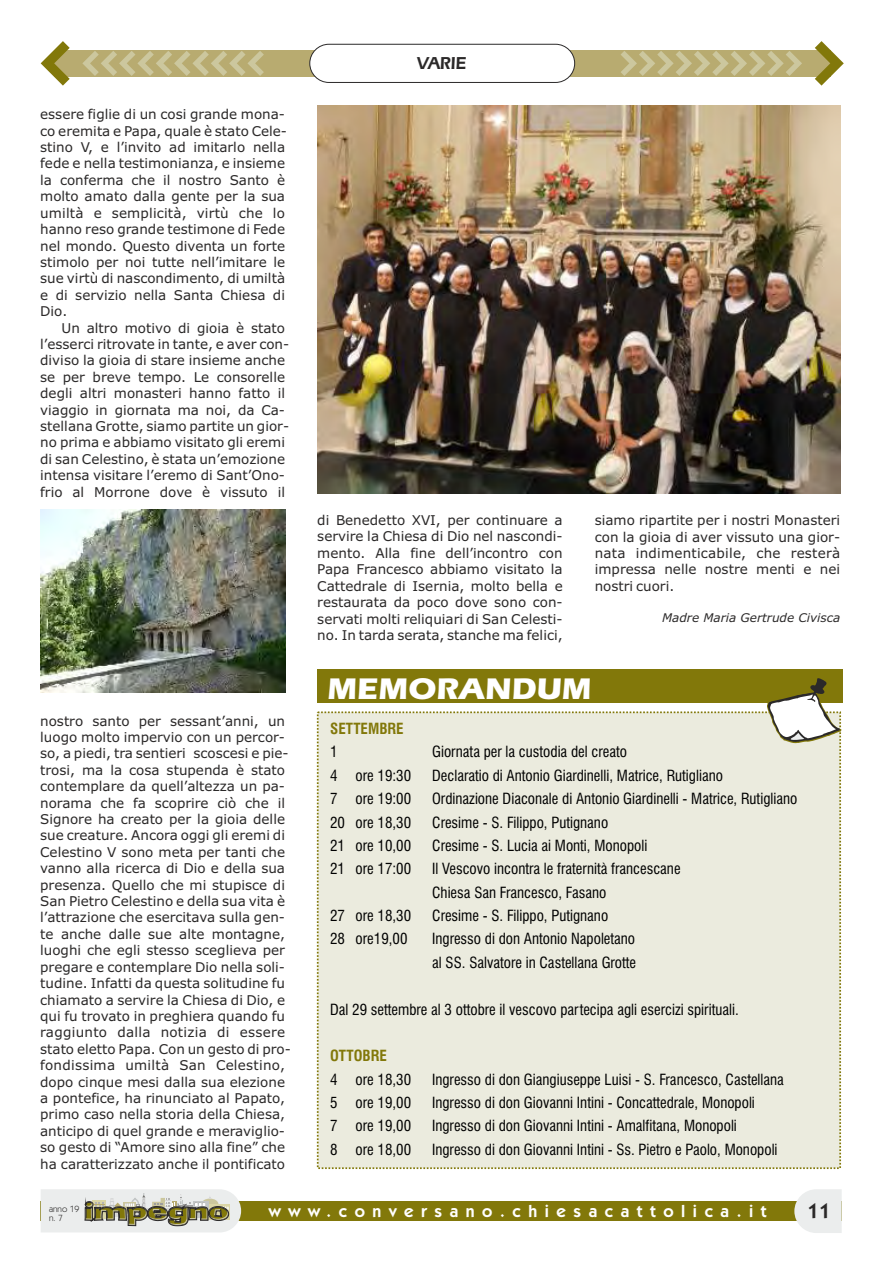
<style>
.page{position:relative;width:893px;height:1263px;background:#fff}
.page>*{position:absolute;margin:0;border:0;box-sizing:border-box;transform-origin:0 0}
.t1{font:700 30.9px "Eras ITC";color:#fff;scale:1.05 1}
.t2{font:600 21px "Kabel IT Cby BT";color:#2b2929}
.t3{font:600 18px "Eras IT Cby BT";color:#2b2929}
.t4{font:600 17.25px "Kabel IT Cby BT";letter-spacing:.44em;color:#fff}
.t5{font:condensed 15px/23.4px "Swiss 721 BT";color:#000}
.t6{font:700 condensed 15px "Swiss 721 BT";color:#82780a}
.t7{font:13.5px/16.4px "Verdana";color:#2b2929}
.t8{font:italic 12px "Verdana";color:#2b2929}
.t9{font:9px/8.9px "Kabel IT Cby BT";color:#2b2929}
</style>
<div class="page">
<div style="left:41px;top:1201px;width:801px;height:20px;background:#82780a"></div>
<svg style="left:794px;top:1189px;width:48px;height:44px"></svg>
<svg style="left:41px;top:1189px;width:200px;height:43px"></svg>
<div style="left:54px;top:50px;width:776px;height:27px;background:#b8ab70"></div>
<svg style="left:41px;top:41px;width:29px;height:45px"></svg>
<svg style="left:621px;top:51px;width:181px;height:25px"></svg>
<svg style="left:82px;top:51px;width:182px;height:25px"></svg>
<svg style="left:815px;top:41px;width:29px;height:45px"></svg>
<div style="left:309px;top:44px;width:266px;height:39px;background:#fff;border:1px solid #2b2929;border-radius:19px"></div>
<div style="left:317px;top:711px;width:524px;height:458px;background:#ebebde"></div>
<div style="left:318px;top:669px;width:525px;height:34px;background:#82780a"></div>
<svg style="left:765px;top:678px;width:76px;height:65px"></svg>
<img style="left:40px;top:509px;width:245px;height:184px">
<img style="left:317px;top:106px;width:523px;height:388px">
<p class="t7" style="left:40px;top:107px;width:248px">essere figlie di un cosi grande mona&shy;co eremita e Papa, quale è stato Cele&shy;stino V, e l’invito ad imitarlo nella fede e nella testimonianza, e insieme la conferma che il nostro Santo è molto amato dalla gente per la sua umiltà e semplicità, virtù che lo hanno reso grande testimone di Fede nel mondo. Questo diventa un forte stimolo per noi tutte nell’imitare le sue virtù di nascondimento, di umiltà e di servizio nella Santa Chiesa di Dio.</p>
<p class="t7" style="left:40px;top:321px;width:251px;text-indent:21px">Un altro motivo di gioia è stato l’esserci ritrovate in tante, e aver con&shy;diviso la gioia di stare insieme anche se per breve tempo. Le consorelle degli altri monasteri hanno fatto il viaggio in giornata ma noi, da Ca&shy;stellana Grotte, siamo partite un gior&shy;no prima e abbiamo visitato gli eremi di san Celestino, è stata un’emozione intensa visitare l’eremo di Sant’Ono&shy;frio al Morrone dove è vissuto il</p>
<p class="t7" style="left:40px;top:714px;width:252px">nostro santo per sessant’anni, un luogo molto impervio con un percor&shy;so, a piedi, tra sentieri scoscesi e pie&shy;trosi, ma la cosa stupenda è stato contemplare da quell’altezza un pa&shy;norama che fa scoprire ciò che il Signore ha creato per la gioia delle sue creature. Ancora oggi gli eremi di Celestino V sono meta per tanti che vanno alla ricerca di Dio e della sua presenza. Quello che mi stupisce di San Pietro Celestino e della sua vita è l’attrazione che esercitava sulla gen&shy;te anche dalle sue alte montagne, luoghi che egli stesso sceglieva per pregare e contemplare Dio nella soli&shy;tudine. Infatti da questa solitudine fu chiamato a servire la Chiesa di Dio, e qui fu trovato in preghiera quando fu raggiunto dalla notizia di essere stato eletto Papa. Con un gesto di pro&shy;fondissima umiltà San Celestino, dopo cinque mesi dalla sua elezione a pontefice, ha rinunciato al Papato, primo caso nella storia della Chiesa, anticipo di quel grande e meraviglio&shy;so gesto di “Amore sino alla fine” che ha caratterizzato anche il pontificato</p>
<h3 class="t3" style="left:417px;top:56px;width:51px">VARIE</h3>
<p class="t7" style="left:317px;top:513px;width:247px;text-align:justify">di Benedetto XVI, per continuare a servire la Chiesa di Dio nel nascondi&shy;mento. Alla fine dell’incontro con Papa Francesco abbiamo visitato la Cattedrale di Isernia, molto bella e restaurata da poco dove sono con&shy;servati molti reliquiari di San Celesti&shy;no. In tarda serata, stanche ma felici,</p>
<p class="t7" style="left:595px;top:513px;width:247px;text-align:justify">siamo ripartite per i nostri Monasteri con la gioia di aver vissuto una gior&shy;nata indimenticabile, che resterà impressa nelle nostre menti e nei nostri cuori.</p>
<p class="t8" style="left:662px;top:613px;width:180px">Madre Maria Gertrude Civisca</p>
<h1 class="t1" style="left:328px;top:677px;width:253px">MEMORANDUM</h1>
<p class="t6" style="left:330px;top:722px;width:75px">SETTEMBRE</p>
<p class="t5" style="left:330px;top:742px;width:9px">1</p>
<p class="t5" style="left:432px;top:742px;width:196px">Giornata per la custodia del creato</p>
<p class="t5" style="left:330px;top:765px;width:83px">4 ore 19:30</p>
<p class="t5" style="left:432px;top:765px;width:292px">Declaratio di Antonio Giardinelli, Matrice, Rutigliano</p>
<p class="t5" style="left:330px;top:788px;width:83px">7 ore 19:00</p>
<p class="t5" style="left:432px;top:788px;width:367px">Ordinazione Diaconale di Antonio Giardinelli - Matrice, Rutigliano</p>
<p class="t5" style="left:330px;top:812px;width:83px">20 ore 18,30</p>
<p class="t5" style="left:432px;top:812px;width:178px">Cresime - S. Filippo, Putignano</p>
<p class="t5" style="left:330px;top:835px;width:83px">21 ore 10,00</p>
<p class="t5" style="left:432px;top:835px;width:217px">Cresime - S. Lucia ai Monti, Monopoli</p>
<p class="t5" style="left:330px;top:859px;width:83px">21 ore 17:00</p>
<p class="t5" style="left:432px;top:859px;width:250px">Il Vescovo incontra le fraternità francescane<br>Chiesa San Francesco, Fasano</p>
<p class="t5" style="left:330px;top:905px;width:83px">27 ore 18,30</p>
<p class="t5" style="left:432px;top:905px;width:178px">Cresime - S. Filippo, Putignano</p>
<p class="t5" style="left:330px;top:929px;width:79px">28 ore19,00</p>
<p class="t5" style="left:432px;top:929px;width:206px">Ingresso di don Antonio Napoletano al SS. Salvatore in Castellana Grotte</p>
<p class="t5" style="left:330px;top:999px;width:410px">Dal 29 settembre al 3 ottobre il vescovo partecipa agli esercizi spirituali.</p>
<p class="t6" style="left:330px;top:1050px;width:58px">OTTOBRE</p>
<p class="t5" style="left:330px;top:1069px;width:83px">4 ore 18,30</p>
<p class="t5" style="left:432px;top:1069px;width:353px">Ingresso di don Giangiuseppe Luisi - S. Francesco, Castellana</p>
<p class="t5" style="left:330px;top:1092px;width:83px">5 ore 19,00</p>
<p class="t5" style="left:432px;top:1092px;width:324px">Ingresso di don Giovanni Intini - Concattedrale, Monopoli</p>
<p class="t5" style="left:330px;top:1116px;width:83px">7 ore 19,00</p>
<p class="t5" style="left:432px;top:1116px;width:306px">Ingresso di don Giovanni Intini - Amalfitana, Monopoli</p>
<p class="t5" style="left:330px;top:1139px;width:83px">8 ore 18,00</p>
<p class="t5" style="left:432px;top:1139px;width:347px">Ingresso di don Giovanni Intini - Ss. Pietro e Paolo, Monopoli</p>
<p class="t9" style="left:49px;top:1205px;width:32px">anno 19 n. 7</p>
<p class="t4" style="left:269px;top:1204px;width:499px">www.conversano.chiesacattolica.it</p>
<h2 class="t2" style="left:808px;top:1202px;width:25px">11</h2>
</div>
